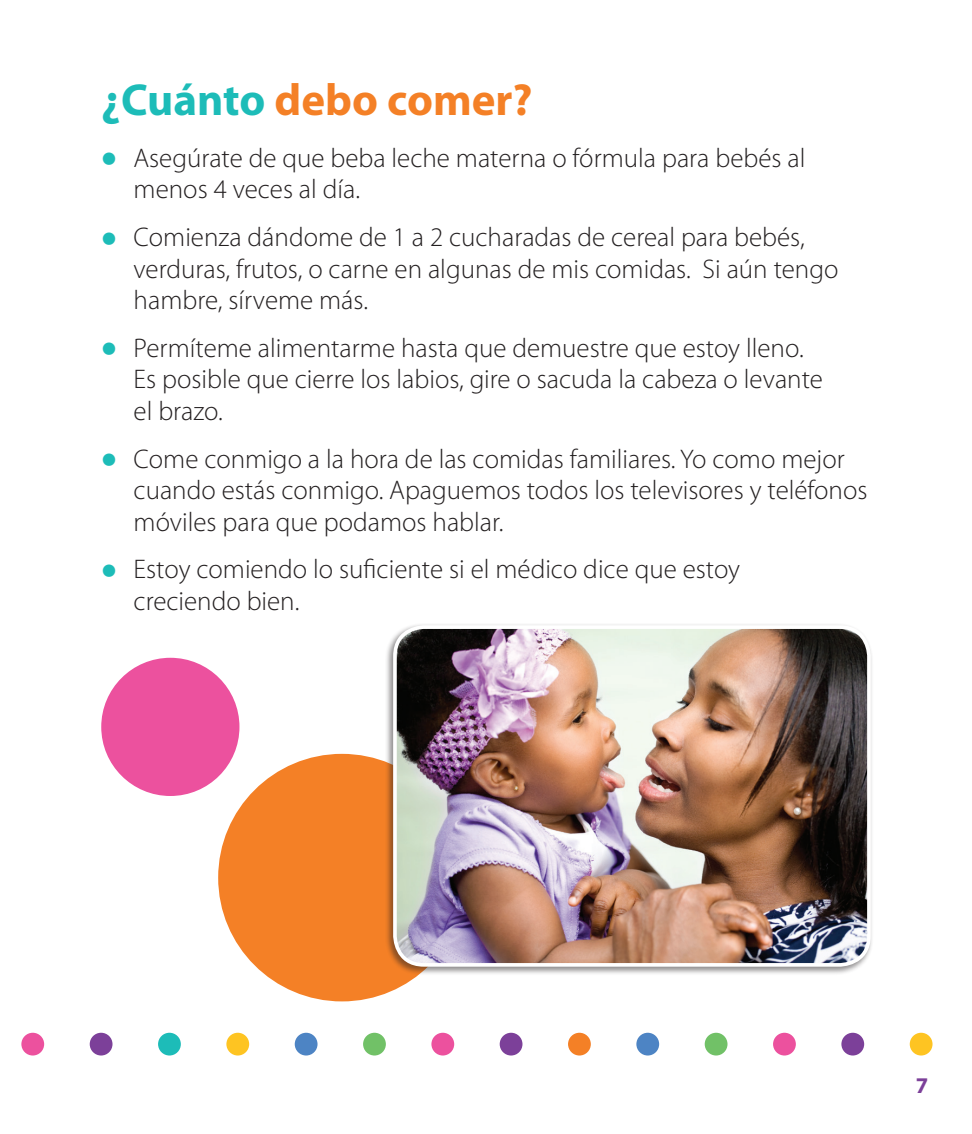
<style>
.page{position:relative;width:972px;height:1134px;background:#fff}
.page>*{position:absolute;margin:0;border:0;box-sizing:border-box;transform-origin:0 0}
.t1{font:700 45px "Myriad Pro";color:#f48026}
.t2{font:300 27px/31.5px "Myriad Pro";color:#231f20}
.t3{font:700 22.5px "Myriad Pro";color:#7c4099}
.s1{color:#1dbcb8}
.s2{font-weight:700;font-size:47.25px;color:#1dbcb8}
</style>
<div class="page">
<div style="left:101px;top:658px;width:138px;height:138px;background:#ec519e;border-radius:50%"></div>
<div style="left:218px;top:754px;width:248px;height:247px;background:#f48026;border-radius:50%"></div>
<div style="left:431px;top:1033px;width:23px;height:23px;background:#ec519e;border-radius:50%"></div>
<div style="left:158px;top:1033px;width:23px;height:23px;background:#1dbcb8;border-radius:50%"></div>
<div style="left:363px;top:1033px;width:23px;height:23px;background:#71c167;border-radius:50%"></div>
<div style="left:226px;top:1033px;width:23px;height:23px;background:#fec422;border-radius:50%"></div>
<div style="left:90px;top:1033px;width:23px;height:23px;background:#7c4099;border-radius:50%"></div>
<div style="left:295px;top:1033px;width:23px;height:23px;background:#4d84c4;border-radius:50%"></div>
<div style="left:21px;top:1033px;width:23px;height:23px;background:#ec519e;border-radius:50%"></div>
<div style="left:910px;top:1033px;width:23px;height:23px;background:#fec422;border-radius:50%"></div>
<div style="left:636px;top:1033px;width:23px;height:23px;background:#4d84c4;border-radius:50%"></div>
<div style="left:841px;top:1033px;width:23px;height:23px;background:#7c4099;border-radius:50%"></div>
<div style="left:705px;top:1033px;width:23px;height:23px;background:#71c167;border-radius:50%"></div>
<div style="left:568px;top:1033px;width:23px;height:23px;background:#f48026;border-radius:50%"></div>
<div style="left:773px;top:1033px;width:23px;height:23px;background:#ec519e;border-radius:50%"></div>
<div style="left:500px;top:1033px;width:22px;height:23px;background:#7c4099;border-radius:50%"></div>
<div style="left:385px;top:623px;width:488px;height:352px;background:#231f20;opacity:.5"></div>
<img style="left:395px;top:627px;width:474px;height:338px">
<div style="left:393px;top:625px;width:478px;height:342px;border:4px solid #fff;border-radius:29px"></div>
<p class="t1" style="left:101px;top:70px;width:433px"><span class="s1">¿Cuánto</span> debo comer?</p>
<p class="t2" style="left:134px;top:142px;width:673px;text-indent:-32px"><span class="s2">•</span> Asegúrate de que beba leche materna o fórmula para bebés al menos 4 veces al día.</p>
<p class="t2" style="left:134px;top:221px;width:706px;text-indent:-32px"><span class="s2">•</span> Comienza dándome de 1 a 2 cucharadas de cereal para bebés, verduras, frutos, o carne en algunas de mis comidas. Si aún tengo hambre, sírveme más.</p>
<p class="t2" style="left:134px;top:332px;width:691px;text-indent:-32px"><span class="s2">•</span> Permíteme alimentarme hasta que demuestre que estoy lleno.<br>Es posible que cierre los labios, gire o sacuda la cabeza o levante el brazo.</p>
<p class="t2" style="left:134px;top:443px;width:735px;text-indent:-32px"><span class="s2">•</span> Come conmigo a la hora de las comidas familiares. Yo como mejor cuando estás conmigo. Apaguemos todos los televisores y teléfonos móviles para que podamos hablar.</p>
<p class="t2" style="left:134px;top:553px;width:608px;text-indent:-32px"><span class="s2">•</span> Estoy comiendo lo suficiente si el médico dice que estoy creciendo bien.</p>
<p class="t3" style="left:916px;top:1071px;width:14px">7</p>
</div>
